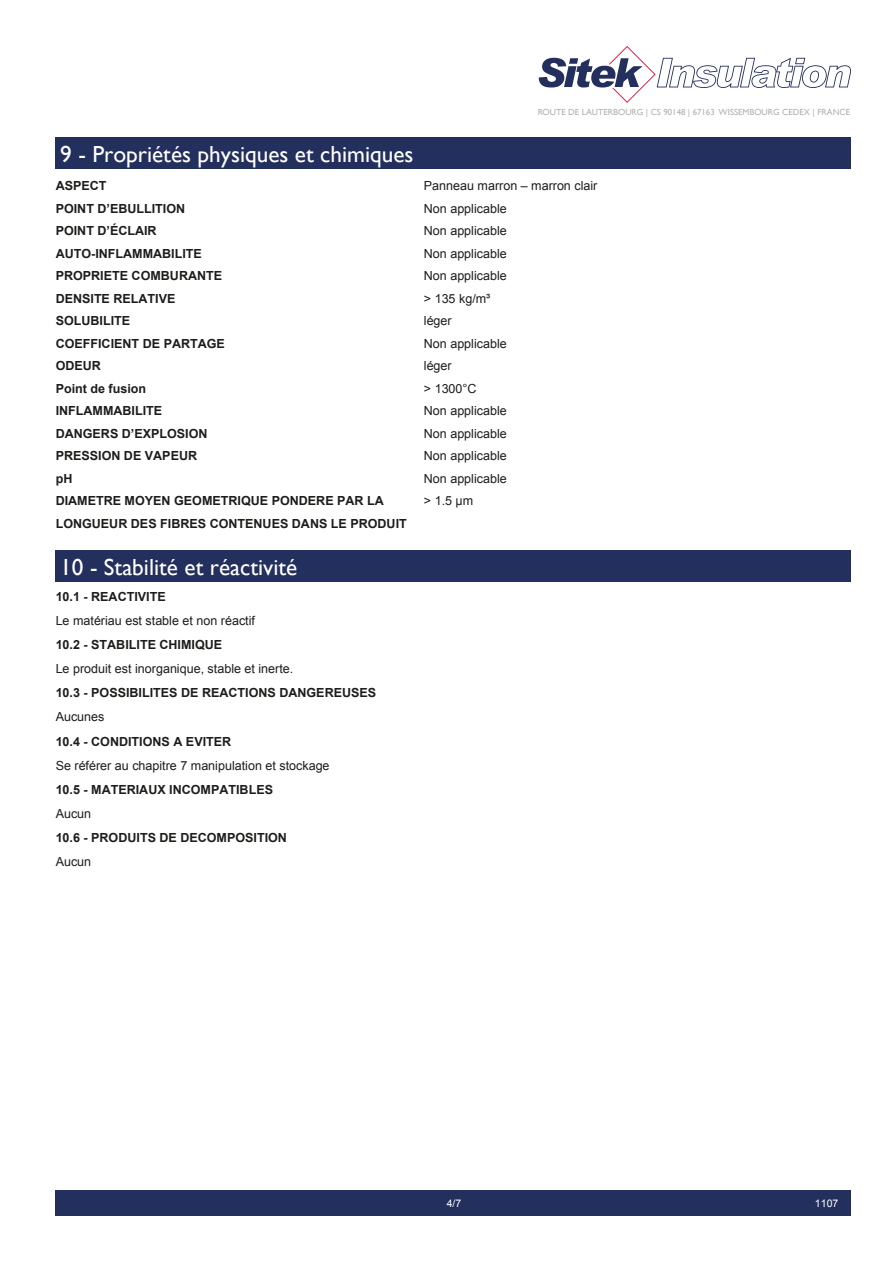
<style>
.page{position:relative;width:893px;height:1263px;background:#fff}
.page>*{position:absolute;margin:0;border:0;box-sizing:border-box;transform-origin:0 0}
.t1{font:23.25px "Gill Sans";color:#fff}
.t2{font:700 12.6px/22.5px "Arial";color:#1d1d1b}
.t3{font:12.6px/22.5px "Arial";color:#1d1d1b}
.t4{font:10.5px "Arial";color:#fff}
.t5{font:8.85px "Gill Sans";color:#b2b2b2}
.s1{font-weight:400}
</style>
<div class="page">
<div style="left:56px;top:1190px;width:795px;height:25px;background:#232f5d"></div>
<div style="left:56px;top:138px;width:795px;height:31px;background:#232f5d"></div>
<div style="left:56px;top:550px;width:795px;height:31px;background:#232f5d"></div>
<svg style="left:539px;top:46px;width:312px;height:57px"></svg>
<p class="t1" style="left:60px;top:141px;width:355px">9 - Propriétés physiques et chimiques</p>
<p class="t5" style="left:538px;top:107px;width:314px">ROUTE DE LAUTERBOURG | CS 90148 | 67163 WISSEMBOURG CEDEX | FRANCE</p>
<p class="t2" style="left:56px;top:175px;width:353px">ASPECT<br>POINT D’EBULLITION<br>POINT D’ÉCLAIR<br>AUTO-INFLAMMABILITE<br>PROPRIETE COMBURANTE<br>DENSITE RELATIVE<br>SOLUBILITE<br>COEFFICIENT DE PARTAGE<br>ODEUR<br>Point de fusion<br>INFLAMMABILITE<br>DANGERS D’EXPLOSION<br>PRESSION DE VAPEUR<br>pH<br>DIAMETRE MOYEN GEOMETRIQUE PONDERE PAR LA<br>LONGUEUR DES FIBRES CONTENUES DANS LE PRODUIT</p>
<p class="t3" style="left:424px;top:175px;width:175px">Panneau marron – marron clair<br>Non applicable<br>Non applicable<br>Non applicable<br>Non applicable<br>&gt; 135 kg/m³<br>léger<br>Non applicable<br>léger<br>&gt; 1300°C<br>Non applicable<br>Non applicable<br>Non applicable<br>Non applicable<br>&gt; 1.5 μm</p>
<p class="t1" style="left:60px;top:553px;width:239px">10 - Stabilité et réactivité</p>
<p class="t2" style="left:56px;top:585px;width:322px;line-height:24px">10.1 - REACTIVITE<br><span class="s1">Le matériau est stable et non réactif<br></span>10.2 - STABILITE CHIMIQUE<br><span class="s1">Le produit est inorganique, stable et inerte.<br></span>10.3 - POSSIBILITES DE REACTIONS DANGEREUSES<br><span class="s1">Aucunes<br></span>10.4 - CONDITIONS A EVITER<br><span class="s1">Se référer au chapitre 7 manipulation et stockage<br></span>10.5 - MATERIAUX INCOMPATIBLES<br><span class="s1">Aucun<br></span>10.6 - PRODUITS DE DECOMPOSITION<br><span class="s1">Aucun</span></p>
<p class="t4" style="left:447px;top:1196px;width:16px">4/7</p>
<p class="t4" style="left:815px;top:1196px;width:25px">1107</p>
</div>
